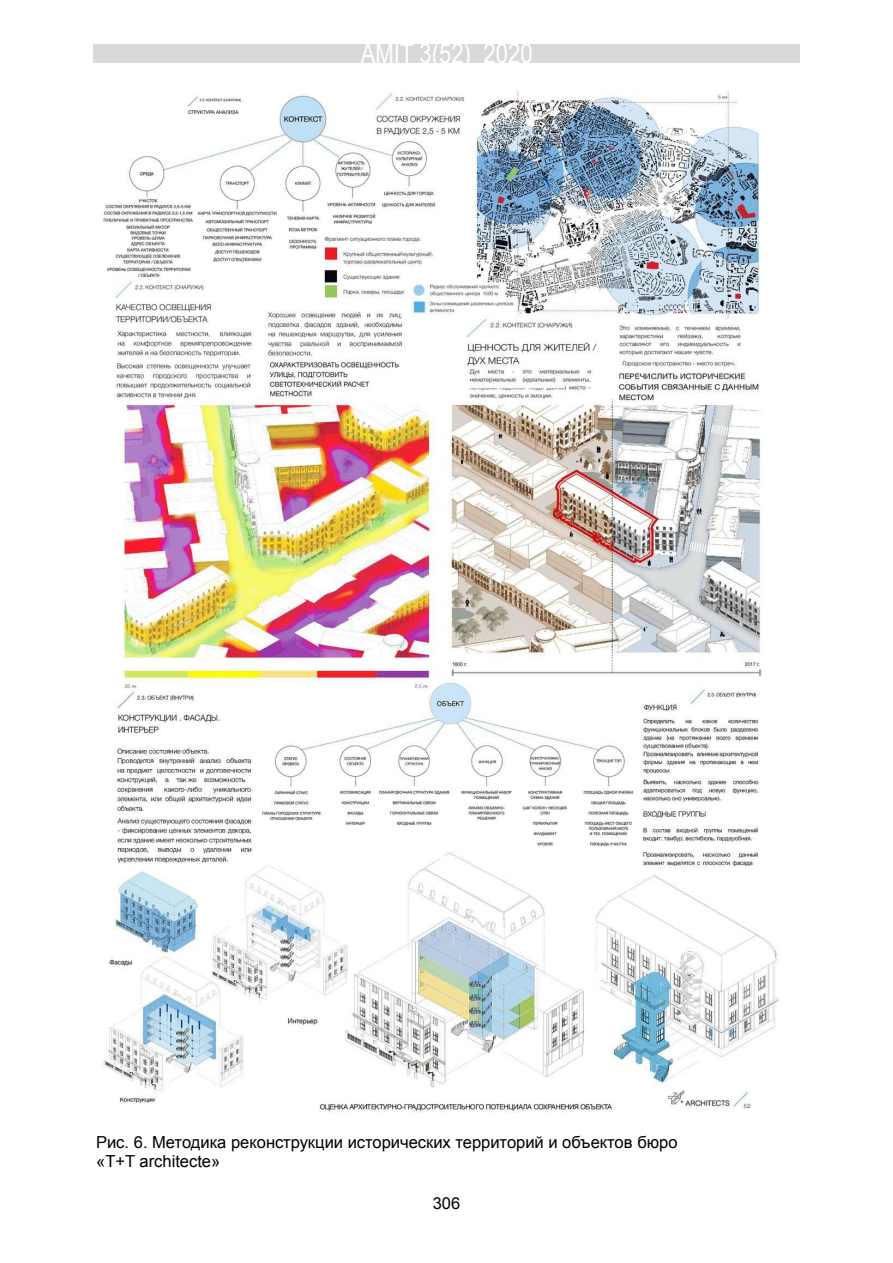
<style>
.page{position:relative;width:893px;height:1263px;background:#fff}
.page>*{position:absolute;margin:0;border:0;box-sizing:border-box;transform-origin:0 0}
.t1{font:27px "Arial Narrow";color:#fff}
.t2{font:16.5px/19px "Arial";color:#000}
.t3{font:16.5px "Arial";color:#000}
</style>
<div class="page">
<div style="left:93px;top:44px;width:707px;height:19px;background:#d9d9d9"></div>
<img style="left:103px;top:91px;width:676px;height:1022px">
<h1 class="t1" style="left:361px;top:34px;width:173px">AMIT 3(52) 2020</h1>
<p class="t2" style="left:96px;top:1133px;width:583px">Рис. 6. Методика реконструкции исторических территорий и объектов бюро «T+T architecte»</p>
<p class="t3" style="left:433px;top:1192px;width:29px">306</p>
</div>
